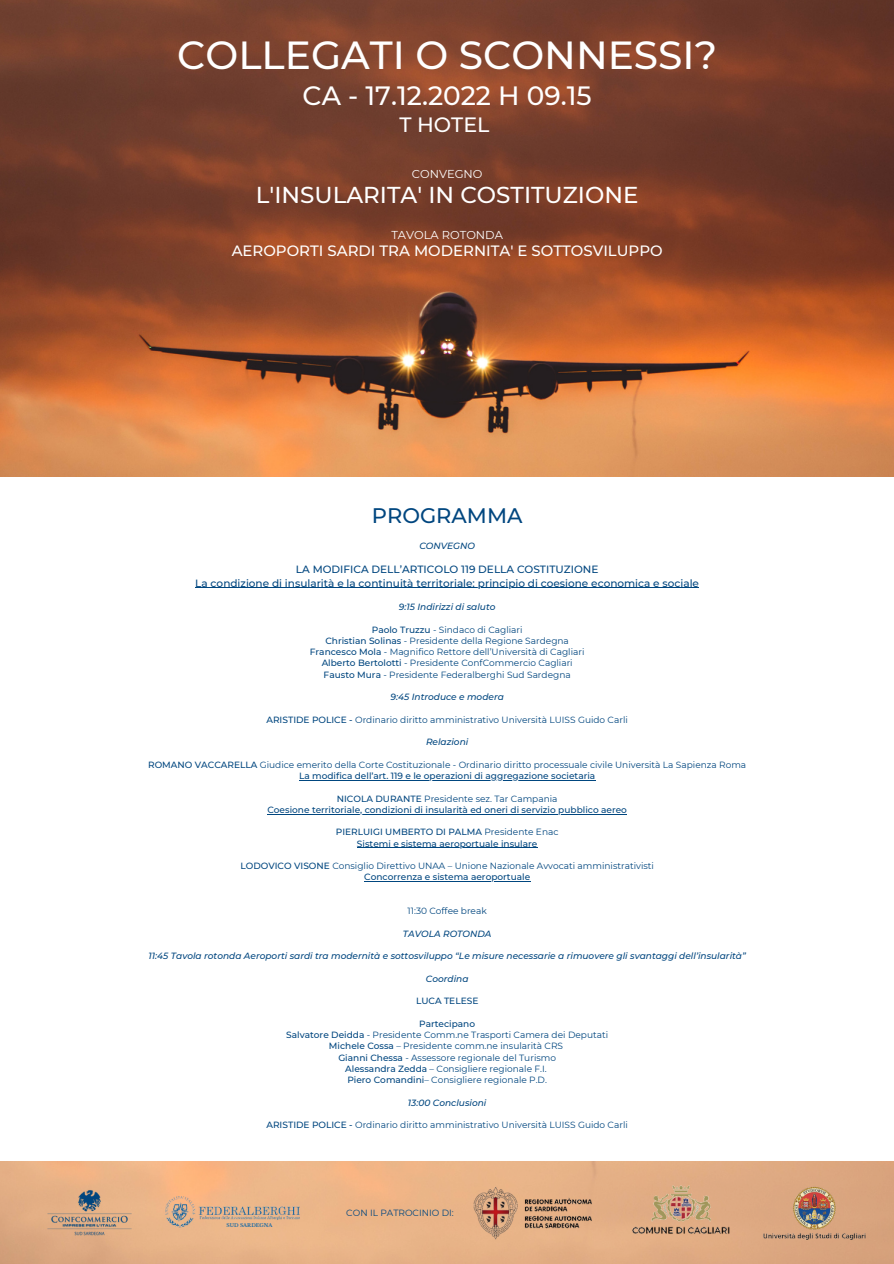
<style>
.page{position:relative;width:894px;height:1264px;background:#fff}
.page>*{position:absolute;margin:0;border:0;box-sizing:border-box;transform-origin:0 0}
.t1{font:500 39.15px "Montserrat";color:#fff}
.t2{font:500 26.4px "Montserrat";color:#fff}
.t3{font:500 22.95px "Montserrat";color:#fff}
.t4{font:500 21px "Montserrat";color:#00467f}
.t5{font:500 20.7px "Montserrat";color:#fff}
.t6{font:500 14.85px "Montserrat";color:#fff}
.t7{font:11.4px "Montserrat";color:#fff}
.t8{font:500 10.5px/13.5px "Montserrat";color:#00467f;text-align:center}
.t9{font:9px/11.2px "Montserrat";color:#00467f;text-align:center}
.t10{font:italic 500 9px "Montserrat";color:#00467f}
.t11{font:500 9px/11.2px "Montserrat";color:#00467f;text-align:center}
.t12{font:700 4.95px "Libre Baskerville";color:#196aa5}
.s1{font-weight:500}
.s2{font-weight:400}
</style>
<div class="page">
<img style="left:0;top:0;width:893px;height:476px">
<hr style="left:195px;top:587px;width:503px;height:1px;background:#00467f">
<hr style="left:299px;top:779px;width:296px;height:1px;background:#00467f">
<hr style="left:267px;top:813px;width:359px;height:1px;background:#00467f">
<hr style="left:357px;top:847px;width:180px;height:1px;background:#00467f">
<hr style="left:364px;top:881px;width:166px;height:1px;background:#00467f">
<img style="left:165px;top:1195px;width:134px;height:32px">
<img style="left:42px;top:1186px;width:95px;height:54px">
<img style="left:429px;top:1161px;width:218px;height:102px">
<img style="left:613px;top:1181px;width:98px;height:61px">
<img style="left:711px;top:1161px;width:182px;height:102px">
<h1 class="t1" style="left:177px;top:31px;width:541px">COLLEGATI O SCONNESSI?</h1>
<h2 class="t2" style="left:302px;top:79px;width:290px">CA - 17.12.2022 H 09.15</h2>
<h3 class="t5" style="left:399px;top:112px;width:92px">T HOTEL</h3>
<p class="t7" style="left:412px;top:167px;width:72px">CONVEGNO</p>
<h3 class="t3" style="left:256px;top:180px;width:384px">L'INSULARITA' IN COSTITUZIONE</h3>
<p class="t7" style="left:391px;top:228px;width:113px">TAVOLA ROTONDA</p>
<h3 class="t6" style="left:231px;top:242px;width:432px">AEROPORTI SARDI TRA MODERNITA' E SOTTOSVILUPPO</h3>
<h3 class="t4" style="left:372px;top:502px;width:152px">PROGRAMMA</h3>
<p class="t10" style="left:419px;top:540px;width:57px">CONVEGNO</p>
<p class="t8" style="left:195px;top:563px;width:505px">LA MODIFICA DELL’ARTICOLO 119 DELLA COSTITUZIONE<br>La condizione di insularità e la continuità territoriale: principio di coesione economica e sociale</p>
<p class="t10" style="left:399px;top:601px;width:98px">9:15 Indirizzi di saluto</p>
<p class="t9" style="left:310px;top:623px;width:276px"><span class="s1">Paolo Truzzu</span> - Sindaco di Cagliari<br><span class="s1">Christian Solinas</span> - Presidente della Regione Sardegna <span class="s1">Francesco Mola</span> - Magnifico Rettore dell’Università di Cagliari <span class="s1">Alberto Bertolotti</span> - Presidente ConfCommercio Cagliari <span class="s1">Fausto Mura</span> - Presidente Federalberghi Sud Sardegna</p>
<p class="t10" style="left:390px;top:691px;width:115px">9:45 Introduce e modera</p>
<p class="t9" style="left:266px;top:714px;width:363px"><span class="s1">ARISTIDE POLICE -</span> Ordinario diritto amministrativo Università LUISS Guido Carli</p>
<p class="t10" style="left:426px;top:736px;width:44px">Relazioni</p>
<p class="t9" style="left:148px;top:759px;width:599px"><span class="s1">ROMANO VACCARELLA</span> Giudice emerito della Corte Costituzionale - Ordinario diritto processuale civile Università La Sapienza Roma<br><span class="s1">La modifica dell’art. 119 e le operazioni di aggregazione societaria</span></p>
<p class="t11" style="left:267px;top:792px;width:361px">NICOLA DURANTE <span class="s2">Presidente sez. Tar Campania<br></span>Coesione territoriale, condizioni di insularità ed oneri di servizio pubblico aereo</p>
<p class="t11" style="left:336px;top:826px;width:224px">PIERLUIGI UMBERTO DI PALMA <span class="s2">Presidente Enac<br></span>Sistemi e sistema aeroportuale insulare</p>
<p class="t9" style="left:240px;top:860px;width:415px"><span class="s1">LODOVICO VISONE</span> Consiglio Direttivo UNAA – Unione Nazionale Avvocati amministrativisti<br><span class="s1">Concorrenza e sistema aeroportuale</span></p>
<p class="t9" style="left:407px;top:905px;width:81px">11:30 Coffee break</p>
<p class="t10" style="left:403px;top:928px;width:90px">TAVOLA ROTONDA</p>
<p class="t10" style="left:148px;top:950px;width:598px">11:45 Tavola rotonda Aeroporti sardi tra modernità e sottosviluppo “Le misure necessarie a rimuovere gli svantaggi dell’insularità”</p>
<p class="t10" style="left:426px;top:973px;width:44px">Coordina</p>
<p class="t11" style="left:416px;top:995px;width:64px">LUCA TELESE</p>
<p class="t9" style="left:286px;top:1018px;width:323px"><span class="s1">Partecipano<br>Salvatore Deidda</span> - Presidente Comm.ne Trasporti Camera dei Deputati <span class="s1">Michele Cossa</span> – Presidente comm.ne insularità CRS<br><span class="s1">Gianni Chessa</span> - Assessore regionale del Turismo<br><span class="s1">Alessandra Zedda</span> – Consigliere regionale F.I.<br><span class="s1">Piero Comandini</span>– Consigliere regionale P.D.</p>
<p class="t10" style="left:408px;top:1097px;width:80px">13:00 Conclusioni</p>
<p class="t9" style="left:266px;top:1119px;width:363px"><span class="s1">ARISTIDE POLICE -</span> Ordinario diritto amministrativo Università LUISS Guido Carli</p>
<p class="t12" style="left:226px;top:1221px;width:47px">SUD SARDEGNA</p>
<p class="t9" style="left:346px;top:1207px;width:109px">CON IL PATROCINIO DI:</p>
</div>
